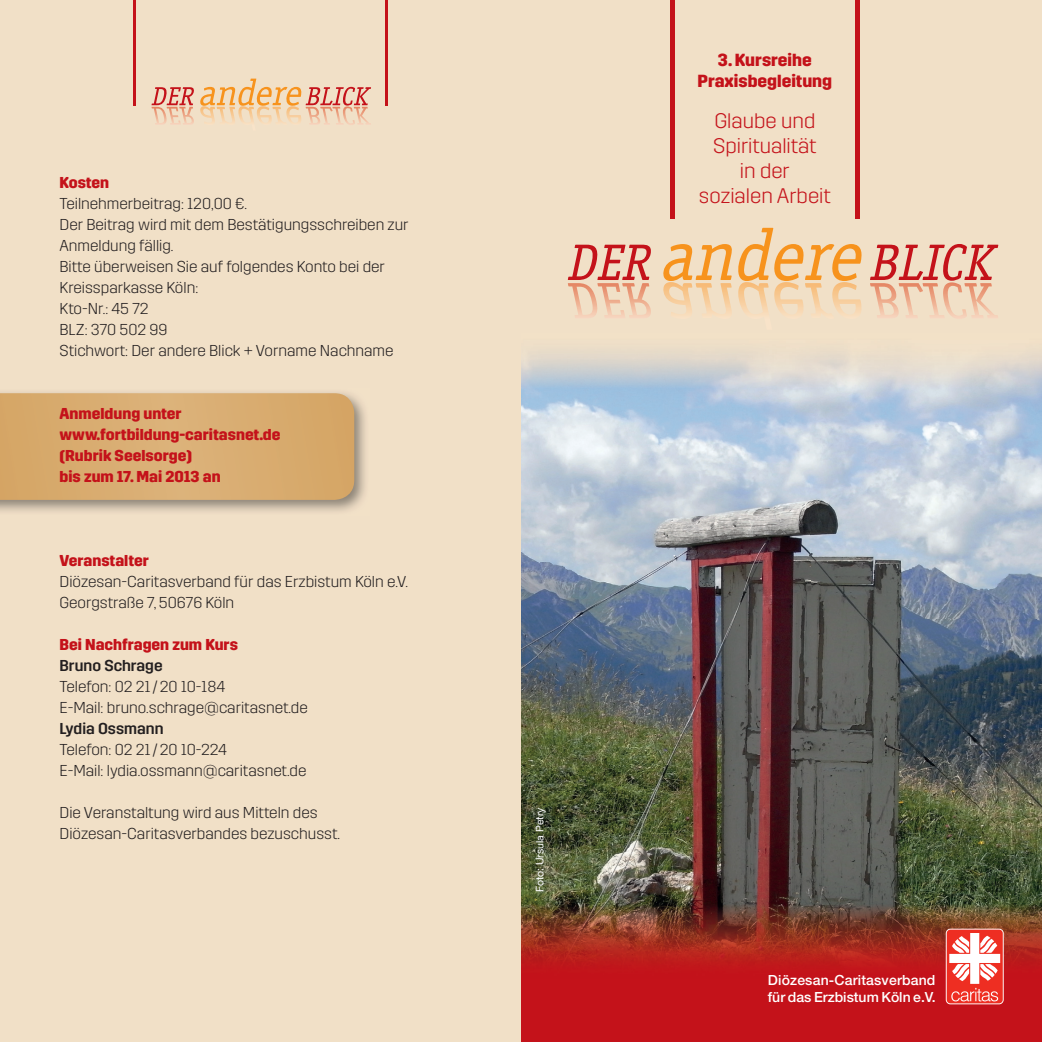
<style>
.page{position:relative;width:1042px;height:1042px;background:#f1e0c7}
.page>*{position:absolute;margin:0;border:0;box-sizing:border-box;transform-origin:0 0}
.t1{font:300 21px/25.2px "Trim";color:#c4121a;text-align:center}
.t2{font:700 17.5px/21px "Trim";color:#c4121a;text-align:center}
.t3{font:300 15.75px/21px "Trim";color:#231f20}
.t4{font:700 15.75px/21px "Trim";color:#c4121a}
.t5{font:500 15.75px "Trim";color:#231f20}
.t6{font:500 14px/16.8px "Helvetica Neue LT";letter-spacing:.01em;color:#fff}
.t7{font:10.5px "Helvetica Neue LT";color:#fff}
</style>
<div class="page">
<div style="left:521px;top:848px;width:521px;height:194px;background:#c4121a"></div>
<img style="left:521px;top:351px;width:521px;height:627px">
<svg style="left:568px;top:245px;width:83px;height:73px"></svg>
<svg style="left:663px;top:228px;width:199px;height:87px"></svg>
<svg style="left:870px;top:244px;width:128px;height:74px"></svg>
<div style="left:670px;top:0;width:5px;height:218px;background:#c4121a"></div>
<div style="left:855px;top:0;width:5px;height:218px;background:#c4121a"></div>
<svg style="left:151px;top:79px;width:220px;height:46px"></svg>
<hr style="left:134px;top:0;width:2px;height:105px;background:#c4121a">
<hr style="left:385px;top:0;width:2px;height:105px;background:#c4121a">
<img style="left:0;top:392px;width:365px;height:120px">
<svg style="left:0;top:393px;width:354px;height:107px;background:#d8ab6f"></svg>
<div style="left:946px;top:928px;width:57px;height:76px;border:2px solid #fff;border-radius:4px"></div>
<div style="left:946px;top:929px;width:57px;height:74px;background:#ee2e22;border-radius:4px"></div>
<svg style="left:949px;top:933px;width:51px;height:68px"></svg>
<p class="t4" style="left:60px;top:172px;width:51px">Kosten</p>
<p class="t3" style="left:60px;top:193px;width:351px">Teilnehmerbeitrag: 120,00 €.<br>Der Beitrag wird mit dem Bestätigungsschreiben zur<br>Anmeldung fällig.<br>Bitte überweisen Sie auf folgendes Konto bei der<br>Kreissparkasse Köln:<br>Kto-Nr.: 45 72<br>BLZ: 370 502 99<br>Stichwort: Der andere Blick + Vorname Nachname</p>
<p class="t4" style="left:60px;top:403px;width:222px">Anmeldung unter www.fortbildung-caritasnet.de (Rubrik Seelsorge)<br>bis zum 17. Mai 2013 an</p>
<p class="t4" style="left:60px;top:550px;width:91px">Veranstalter</p>
<p class="t3" style="left:60px;top:571px;width:350px">Diözesan-Caritasverband für das Erzbistum Köln e.V.<br>Georgstraße 7, 50676 Köln</p>
<p class="t4" style="left:60px;top:634px;width:180px">Bei Nachfragen zum Kurs</p>
<p class="t5" style="left:60px;top:657px;width:105px">Bruno Schrage</p>
<p class="t3" style="left:60px;top:676px;width:250px">Telefon: 02 21/20 10-184<br>E-Mail: bruno.schrage@caritasnet.de</p>
<p class="t5" style="left:60px;top:720px;width:105px">Lydia Ossmann</p>
<p class="t3" style="left:60px;top:739px;width:248px">Telefon: 02 21/20 10-224<br>E-Mail: lydia.ossmann@caritasnet.de</p>
<p class="t3" style="left:60px;top:802px;width:282px">Die Veranstaltung wird aus Mitteln des<br>Diözesan-Caritasverbandes bezuschusst.</p>
<p class="t7" style="left:534px;top:892px;width:86px;rotate:-90deg">Foto: Ursula Petry</p>
<p class="t2" style="left:697px;top:50px;width:136px">3. Kursreihe<br>Praxisbegleitung</p>
<h1 class="t1" style="left:699px;top:108px;width:133px">Glaube und<br>Spiritualität<br>in der<br>sozialen Arbeit</h1>
<p class="t6" style="left:768px;top:972px;width:169px">Diözesan-Caritasverband für das Erzbistum Köln e.V.</p>
</div>
